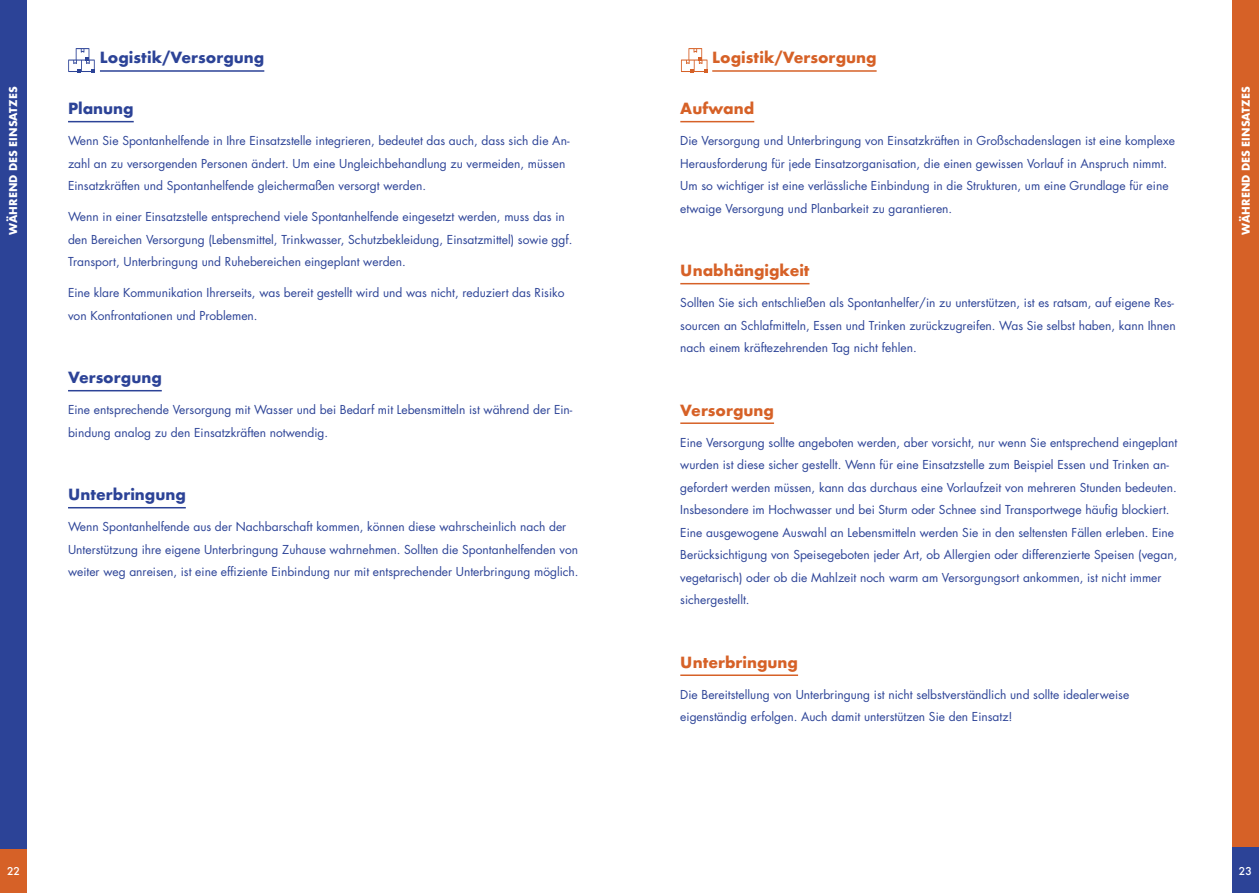
<style>
.page{position:relative;width:1259px;height:893px;background:#fff}
.page>*{position:absolute;margin:0;border:0;box-sizing:border-box;transform-origin:0 0}
.t1{font:700 15px "Futura";color:#d66127}
.t2{font:700 15px "Futura";color:#2c4397}
.t3{font:12px/22.5px "Futura";color:#2c4397}
.t4{font:700 10.5px "Futura";color:#fff}
.t5{font:500 10.5px "Futura";color:#fff}
</style>
<div class="page">
<div style="left:1232px;top:811px;width:27px;height:82px;background:#2c4397"></div>
<div style="left:0;top:0;width:26px;height:849px;background:#2c4397"></div>
<div style="left:1232px;top:0;width:27px;height:846px;background:#d66127"></div>
<div style="left:0;top:849px;width:26px;height:44px;background:#d66127"></div>
<hr style="left:68px;top:121px;width:66px;height:1px;background:#2c4397">
<hr style="left:68px;top:390px;width:94px;height:1px;background:#2c4397">
<hr style="left:68px;top:507px;width:118px;height:1px;background:#2c4397">
<hr style="left:100px;top:70px;width:164px;height:2px;background:#2c4397">
<hr style="left:680px;top:121px;width:74px;height:1px;background:#d66127">
<hr style="left:680px;top:283px;width:129px;height:1px;background:#d66127">
<hr style="left:680px;top:422px;width:94px;height:2px;background:#d66127">
<hr style="left:680px;top:674px;width:118px;height:2px;background:#d66127">
<hr style="left:712px;top:70px;width:164px;height:2px;background:#d66127">
<svg style="left:681px;top:48px;width:26px;height:24px"></svg>
<svg style="left:68px;top:48px;width:27px;height:24px"></svg>
<p class="t2" style="left:100px;top:47px;width:166px">Logistik/Versorgung</p>
<p class="t1" style="left:712px;top:47px;width:166px">Logistik/Versorgung</p>
<p class="t4" style="left:6px;top:235px;width:150px;rotate:-90deg">WÄHREND DES EINSATZES</p>
<p class="t4" style="left:1238px;top:235px;width:150px;rotate:-90deg">WÄHREND DES EINSATZES</p>
<p class="t1" style="left:680px;top:98px;width:75px">Aufwand</p>
<p class="t3" style="left:680px;top:129px;width:496px">Die Versorgung und Unterbringung von Einsatzkräften in Großschadenslagen ist eine komplexe Herausforderung für jede Einsatzorganisation, die einen gewissen Vorlauf in Anspruch nimmt.<br>Um so wichtiger ist eine verlässliche Einbindung in die Strukturen, um eine Grundlage für eine etwaige Versorgung und Planbarkeit zu garantieren.</p>
<p class="t2" style="left:68px;top:98px;width:67px">Planung</p>
<p class="t3" style="left:68px;top:129px;width:503px">Wenn Sie Spontanhelfende in Ihre Einsatzstelle integrieren, bedeutet das auch, dass sich die An&shy;zahl an zu versorgenden Personen ändert. Um eine Ungleichbehandlung zu vermeiden, müssen<br>Einsatzkräften und Spontanhelfende gleichermaßen versorgt werden.</p>
<p class="t3" style="left:68px;top:205px;width:506px">Wenn in einer Einsatzstelle entsprechend viele Spontanhelfende eingesetzt werden, muss das in den Bereichen Versorgung (Lebensmittel, Trinkwasser, Schutzbekleidung, Einsatzmittel) sowie ggf.<br>Transport, Unterbringung und Ruhebereichen eingeplant werden.</p>
<p class="t3" style="left:68px;top:281px;width:498px">Eine klare Kommunikation Ihrerseits, was bereit gestellt wird und was nicht, reduziert das Risiko von Konfrontationen und Problemen.</p>
<p class="t1" style="left:680px;top:260px;width:131px">Unabhängigkeit</p>
<p class="t3" style="left:680px;top:291px;width:497px">Sollten Sie sich entschließen als Spontanhelfer/in zu unterstützen, ist es ratsam, auf eigene Res&shy;sourcen an Schlafmitteln, Essen und Trinken zurückzugreifen. Was Sie selbst haben, kann Ihnen nach einem kräftezehrenden Tag nicht fehlen.</p>
<p class="t2" style="left:68px;top:367px;width:95px">Versorgung</p>
<p class="t3" style="left:68px;top:398px;width:506px">Eine entsprechende Versorgung mit Wasser und bei Bedarf mit Lebensmitteln ist während der Ein&shy;bindung analog zu den Einsatzkräften notwendig.</p>
<p class="t2" style="left:68px;top:484px;width:119px">Unterbringung</p>
<p class="t3" style="left:68px;top:515px;width:512px">Wenn Spontanhelfende aus der Nachbarschaft kommen, können diese wahrscheinlich nach der<br>Unterstützung ihre eigene Unterbringung Zuhause wahrnehmen. Sollten die Spontanhelfenden von weiter weg anreisen, ist eine effiziente Einbindung nur mit entsprechender Unterbringung möglich.</p>
<p class="t1" style="left:680px;top:399px;width:95px">Versorgung</p>
<p class="t3" style="left:680px;top:431px;width:498px">Eine Versorgung sollte angeboten werden, aber vorsicht, nur wenn Sie entsprechend eingeplant wurden ist diese sicher gestellt. Wenn für eine Einsatzstelle zum Beispiel Essen und Trinken an&shy;gefordert werden müssen, kann das durchaus eine Vorlaufzeit von mehreren Stunden bedeuten.<br>Insbesondere im Hochwasser und bei Sturm oder Schnee sind Transportwege häufig blockiert.<br>Eine ausgewogene Auswahl an Lebensmitteln werden Sie in den seltensten Fällen erleben. Eine Berücksichtigung von Speisegeboten jeder Art, ob Allergien oder differenzierte Speisen (vegan, vegetarisch) oder ob die Mahlzeit noch warm am Versorgungsort ankommen, ist nicht immer sichergestellt.</p>
<p class="t1" style="left:680px;top:651px;width:119px">Unterbringung</p>
<p class="t3" style="left:680px;top:683px;width:450px">Die Bereitstellung von Unterbringung ist nicht selbstverständlich und sollte idealerweise eigenständig erfolgen. Auch damit unterstützen Sie den Einsatz!</p>
<p class="t5" style="left:7px;top:864px;width:14px">22</p>
<p class="t5" style="left:1238px;top:864px;width:14px">23</p>
</div>
